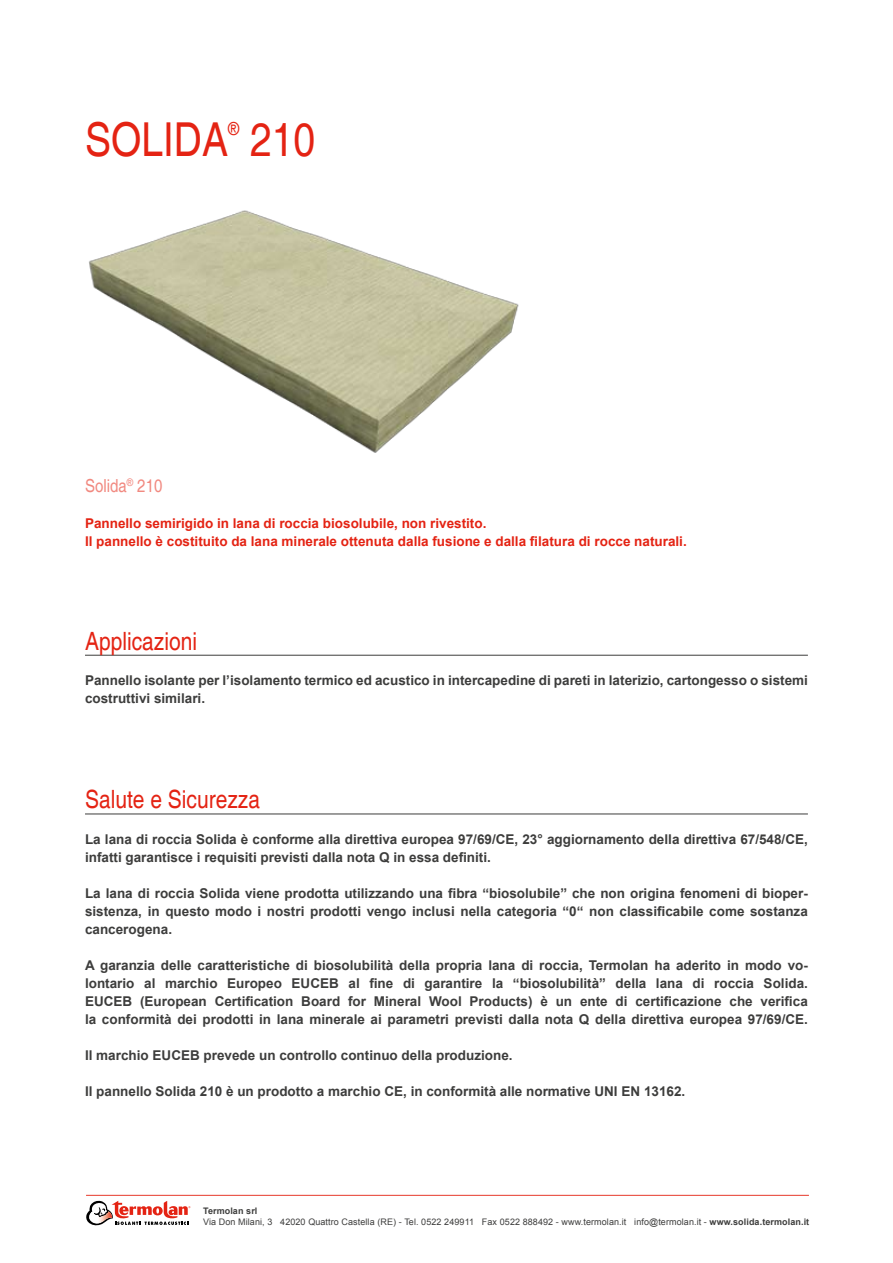
<style>
.page{position:relative;width:893px;height:1263px;background:#fff}
.page>*{position:absolute;margin:0;border:0;box-sizing:border-box;transform-origin:0 0}
.t1{font:46.8px "Helvetica";color:#e42313;scale:.83 1}
.t2{font:25.2px "Helvetica";color:#e42313;scale:.83 1}
.t3{font:18px "Helvetica";color:#f18980;scale:.83 1}
.t4{font:18px "Helvetica";color:#e42313;scale:.83 1}
.t5{font:700 13.5px/18px "Arial";color:#3d3d3c}
.t6{font:700 13.5px/18px "Arial";color:#e42313}
.t7{font:9px/10.5px "Arial";letter-spacing:.01em;color:#3d3d3c}
.s1{font-weight:700}
</style>
<div class="page">
<img style="left:89px;top:210px;width:430px;height:243px">
<hr style="left:85px;top:655px;width:723px;height:1px;background:#3d3d3c">
<hr style="left:85px;top:813px;width:723px;height:1px;background:#3d3d3c">
<hr style="left:86px;top:1195px;width:723px;height:1px;background:#e7392b">
<svg style="left:86px;top:1200px;width:104px;height:26px"></svg>
<h1 class="t1" style="left:85px;top:112px;width:174px">SOLIDA</h1>
<h3 class="t4" style="left:228px;top:118px;width:15px">®</h3>
<h1 class="t1" style="left:250px;top:112px;width:80px">210</h1>
<h3 class="t3" style="left:85px;top:475px;width:95px">Solida<sup>®</sup> 210</h3>
<p class="t6" style="left:85px;top:515px;width:603px">Pannello semirigido in lana di roccia biosolubile, non rivestito.<br>Il pannello è costituito da lana minerale ottenuta dalla fusione e dalla filatura di rocce naturali.</p>
<h2 class="t2" style="left:85px;top:626px;width:136px">Applicazioni</h2>
<p class="t5" style="left:85px;top:672px;width:724px">Pannello isolante per l’isolamento termico ed acustico in intercapedine di pareti in laterizio, cartongesso o sistemi costruttivi similari.</p>
<h2 class="t2" style="left:85px;top:785px;width:212px">Salute e Sicurezza</h2>
<p class="t5" style="left:85px;top:831px;width:724px">La lana di roccia Solida è conforme alla direttiva europea 97/69/CE, 23° aggiornamento della direttiva 67/548/CE, infatti garantisce i requisiti previsti dalla nota Q in essa definiti.</p>
<p class="t5" style="left:85px;top:885px;width:724px;text-align:justify">La lana di roccia Solida viene prodotta utilizzando una fibra “biosolubile” che non origina fenomeni di bioper&shy;sistenza, in questo modo i nostri prodotti vengo inclusi nella categoria “0“ non classificabile come sostanza cancerogena.</p>
<p class="t5" style="left:85px;top:957px;width:724px;text-align:justify">A garanzia delle caratteristiche di biosolubilità della propria lana di roccia, Termolan ha aderito in modo vo&shy;lontario al marchio Europeo EUCEB al fine di garantire la “biosolubilità” della lana di roccia Solida.<br>EUCEB (European Certification Board for Mineral Wool Products) è un ente di certificazione che verifica la conformità dei prodotti in lana minerale ai parametri previsti dalla nota Q della direttiva europea 97/69/CE.</p>
<p class="t5" style="left:85px;top:1047px;width:429px">Il marchio EUCEB prevede un controllo continuo della produzione.</p>
<p class="t5" style="left:85px;top:1083px;width:602px">Il pannello Solida 210 è un prodotto a marchio CE, in conformità alle normative UNI EN 13162.</p>
<p class="t7" style="left:203px;top:1206px;width:608px"><span class="s1">Termolan srl<br></span>Via Don Milani, 3 42020 Quattro Castella (RE) - Tel. 0522 249911 Fax 0522 888492 - www.termolan.it info@termolan.it - <span class="s1">www.solida.termolan.it</span></p>
</div>
